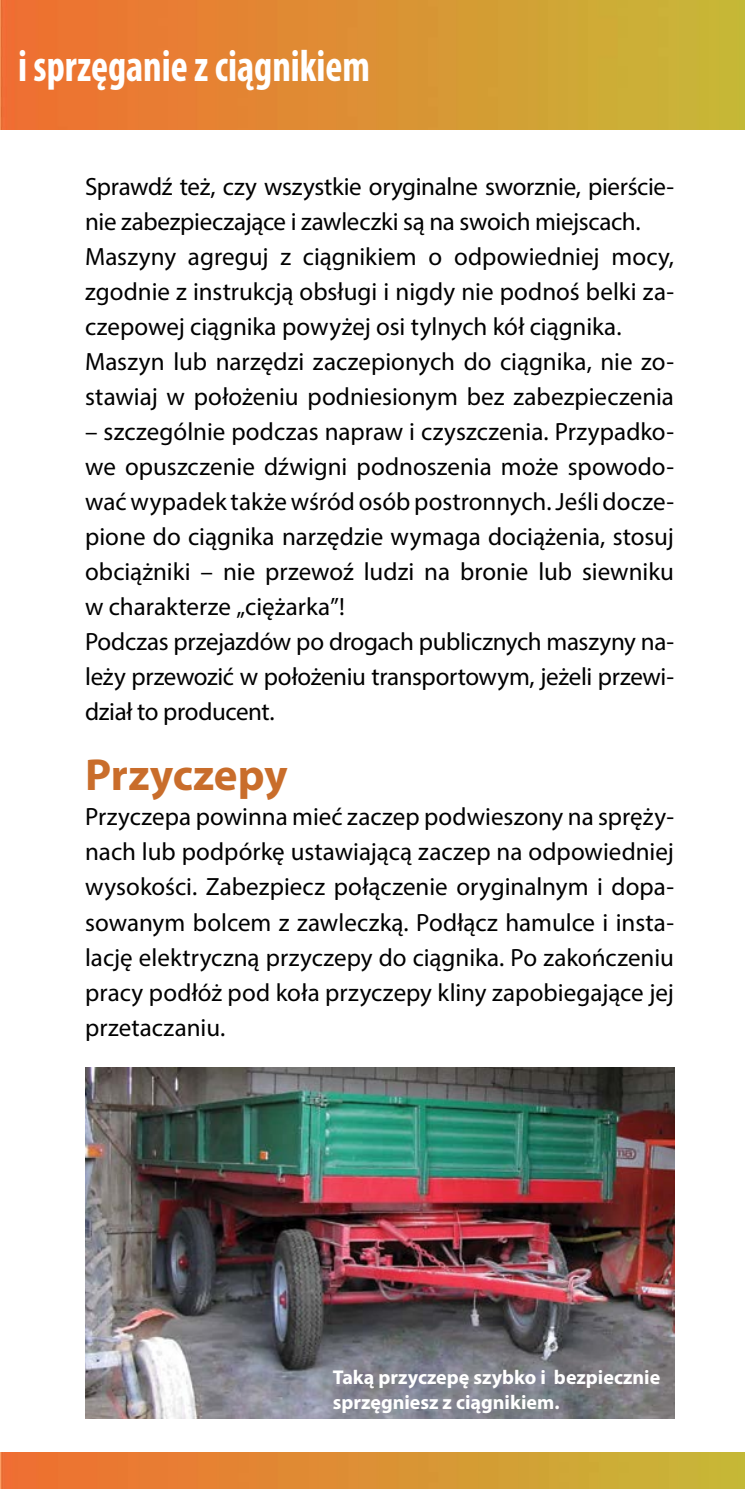
<style>
.page{position:relative;width:745px;height:1489px;background:#fff}
.page>*{position:absolute;margin:0;border:0;box-sizing:border-box;transform-origin:0 0}
.t1{font:700 condensed 45px "Myriad Pro";color:#fff;scale:.9 1}
.t2{font:700 45px "Myriad Pro";letter-spacing:-.005em;color:#c96d2b}
.t3{font:25px/35px "Myriad Pro";color:#000}
.t4{font:700 20px/25px "Myriad Pro";color:#fff}
</style>
<div class="page">
<img style="left:0;top:1452px;width:744px;height:36px">
<img style="left:0;top:0;width:744px;height:129px">
<img style="left:85px;top:1067px;width:588px;height:350px">
<h1 class="t1" style="left:18px;top:38px;width:392px">i sprzęganie z ciągnikiem</h1>
<p class="t3" style="left:85px;top:169px;width:590px">Sprawdź też, czy wszystkie oryginalne sworznie, pierście&shy;nie zabezpieczające i zawleczki są na swoich miejscach.<br>Maszyny agreguj z ciągnikiem o odpowiedniej mocy, zgodnie z instrukcją obsługi i nigdy nie podnoś belki za&shy;czepowej ciągnika powyżej osi tylnych kół ciągnika.<br>Maszyn lub narzędzi zaczepionych do ciągnika, nie zo&shy;stawiaj w położeniu podniesionym bez zabezpieczenia</p>
<p class="t3" style="left:85px;top:414px;width:590px">– szczególnie podczas napraw i czyszczenia. Przypadko&shy;we opuszczenie dźwigni podnoszenia może spowodo&shy;wać wypadek także wśród osób postronnych. Jeśli docze&shy;pione do ciągnika narzędzie wymaga dociążenia, stosuj obciążniki – nie przewoź ludzi na bronie lub siewniku w charakterze „ciężarka”!<br>Podczas przejazdów po drogach publicznych maszyny na&shy;leży przewozić w położeniu transportowym, jeżeli przewi&shy;dział to producent.</p>
<h1 class="t2" style="left:85px;top:745px;width:204px">Przyczepy</h1>
<p class="t3" style="left:85px;top:799px;width:590px;text-align:justify">Przyczepa powinna mieć zaczep podwieszony na spręży&shy;nach lub podpórkę ustawiającą zaczep na odpowiedniej wysokości. Zabezpiecz połączenie oryginalnym i dopa&shy;sowanym bolcem z zawleczką. Podłącz hamulce i insta&shy;lację elektryczną przyczepy do ciągnika. Po zakończeniu pracy podłóż pod koła przyczepy kliny zapobiegające jej przetaczaniu.</p>
<p class="t4" style="left:332px;top:1363px;width:329px">Taką przyczepę szybko i bezpiecznie sprzęgniesz z ciągnikiem.</p>
</div>
